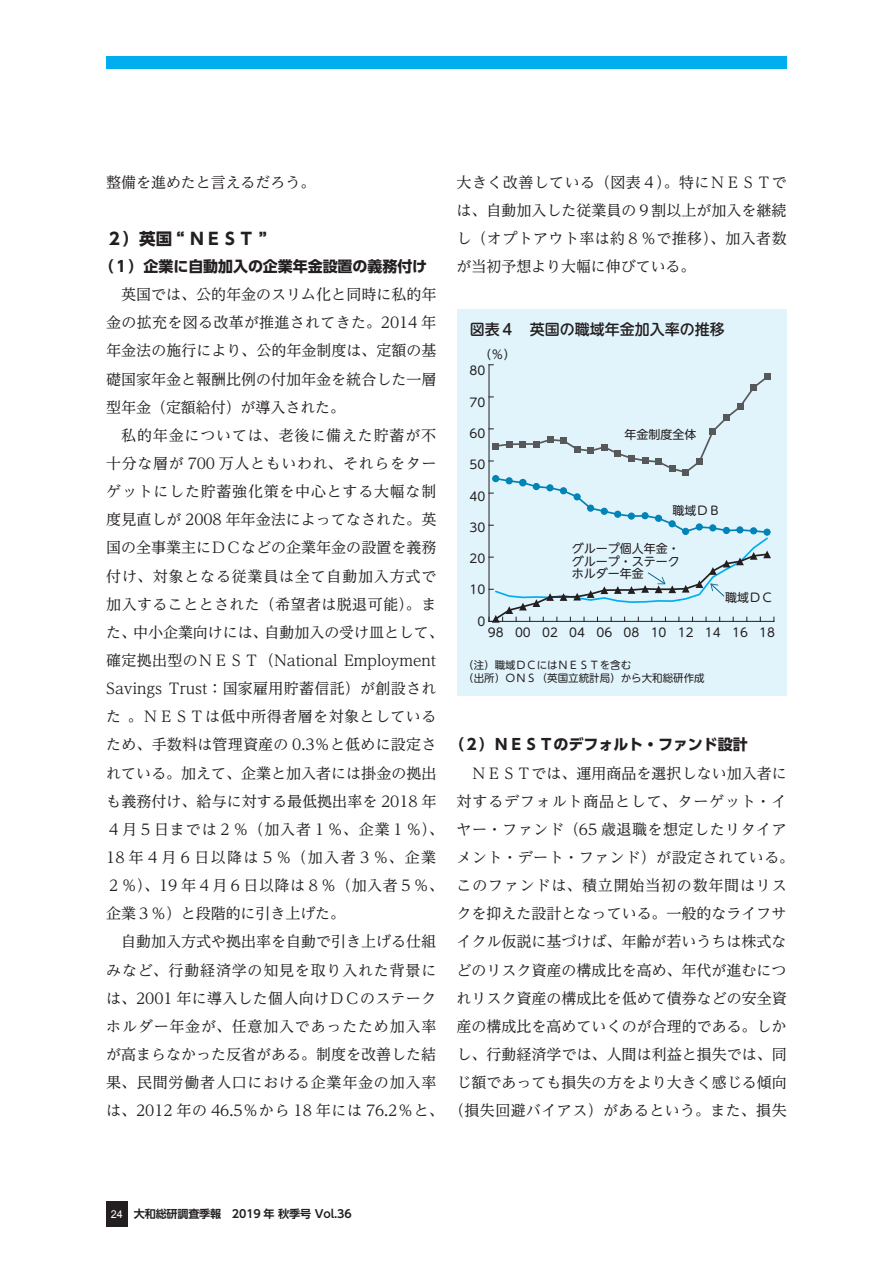
<style>
.page{position:relative;width:893px;height:1263px;background:#fff}
.page>*{position:absolute;margin:0;border:0;box-sizing:border-box;transform-origin:0 0}
.t1{font:700 16.5px "UD Shin Go Pr 6";color:#231f20}
.t2{font:15px/28.2px "UD Reimin Pr 6";color:#231f20;text-align:justify}
.t3{font:15px/28.2px "UD Reimin Pr 6";letter-spacing:.02em;color:#231f20}
.t4{font:15px/28.2px "UD Reimin Pr 6";letter-spacing:.025em;color:#231f20}
.t5{font:700 15px "UD Shin Go Pr 6";letter-spacing:-.005em;color:#231f20}
.t6{font:500 15px "UD Shin M Go Pr 6";color:#231f20}
.t7{font:12px/12.8px "UD Shin M Go Pr 6";color:#231f20;text-align:justify}
.t8{font:700 11.1px "UD Shin Go Pr 6 De";letter-spacing:-.01em;color:#231f20}
.t9{font:10.5px/12.8px "UD Shin M Go Pr 6";color:#231f20}
.s1{font-family:"Arial";font-weight:400;font-size:10.8px;color:#fff}
</style>
<div class="page">
<div style="left:106px;top:56px;width:681px;height:13px;background:#00aeef"></div>
<div style="left:106px;top:1201px;width:22px;height:26px;background:#231f20"></div>
<div style="left:457px;top:309px;width:330px;height:387px;background:#e1f4fc"></div>
<hr style="left:489px;top:365px;width:1px;height:256px;background:#231f20">
<svg style="left:489px;top:374px;width:286px;height:249px"></svg>
<p class="t2" style="left:457px;top:167px;width:332px">大きく改善している（図表４）。特にＮＥＳＴでは、自動加入した従業員の９割以上が加入を継続し（オプトアウト率は約８％で推移）、加入者数が当初予想より大幅に伸びている。</p>
<p class="t2" style="left:106px;top:167px;width:211px">整備を進めたと言えるだろう。</p>
<p class="t1" style="left:106px;top:225px;width:162px">２）英国 “ ＮＥＳＴ ”</p>
<p class="t5" style="left:99px;top:254px;width:330px">（１）企業に自動加入の企業年金設置の義務付け</p>
<p class="t2" style="left:106px;top:280px;width:332px;text-indent:15px">英国では、公的年金のスリム化と同時に私的年金の拡充を図る改革が推進されてきた。2014 年年金法の施行により、公的年金制度は、定額の基礎国家年金と報酬比例の付加年金を統合した一層型年金（定額給付）が導入された。</p>
<p class="t3" style="left:106px;top:421px;width:339px;text-indent:15px">私的年金については、老後に備えた貯蓄が不十分な層が 700 万人ともいわれ、それらをターゲットにした貯蓄強化策を中心とする大幅な制度見直しが 2008 年年金法によってなされた。英国の全事業主にＤＣなどの企業年金の設置を義務付け、対象となる従業員は全て自動加入方式で加入することとされた（希望者は脱退可能）。また、中小企業向けには、自動加入の受け皿として、確定拠出型のＮＥＳＴ（National Employment<br>Savings Trust：国家雇用貯蓄信託）が創設された 。ＮＥＳＴは低中所得者層を対象としているため、手数料は管理資産の 0.3％と低めに設定されている。加えて、企業と加入者には掛金の拠出も義務付け、給与に対する最低拠出率を 2018 年<br>４月５日までは２％（加入者１％、企業１％）、<br>18 年４月６日以降は５％（加入者３％、企業<br>２％）、19 年４月６日以降は８％（加入者５％、企業３％）と段階的に引き上げた。</p>
<p class="t4" style="left:106px;top:927px;width:682px;text-indent:15px">自動加入方式や拠出率を自動で引き上げる仕組<br>みなど、行動経済学の知見を取り入れた背景に<br>は、2001 年に導入した個人向けＤＣのステーク<br>ホルダー年金が、任意加入であったため加入率<br>が高まらなかった反省がある。制度を改善した結<br>果、民間労働者人口における企業年金の加入率<br>は、2012 年の 46.5％から 18 年には 76.2％と、（損失回避バイアス）があるという。また、損失</p>
<p class="t6" style="left:470px;top:317px;width:256px">図表４　英国の職域年金加入率の推移</p>
<p class="t7" style="left:479px;top:348px;width:37px">（％）</p>
<p class="t7" style="left:470px;top:364px;width:17px">80</p>
<p class="t7" style="left:470px;top:395px;width:17px">70</p>
<p class="t7" style="left:470px;top:426px;width:17px">60</p>
<p class="t7" style="left:625px;top:427px;width:73px">年金制度全体</p>
<p class="t7" style="left:470px;top:458px;width:17px">50</p>
<p class="t7" style="left:470px;top:489px;width:17px">40</p>
<p class="t7" style="left:672px;top:504px;width:49px">職域ＤＢ</p>
<p class="t7" style="left:470px;top:520px;width:17px">30</p>
<p class="t7" style="left:572px;top:541px;width:109px">グループ個人年金・グループ・ステークホルダー年金</p>
<p class="t7" style="left:470px;top:551px;width:17px">20</p>
<p class="t7" style="left:470px;top:583px;width:17px">10</p>
<p class="t7" style="left:725px;top:590px;width:49px">職域ＤＣ</p>
<p class="t7" style="left:477px;top:614px;width:9px">0</p>
<p class="t7" style="left:488px;top:625px;width:289px">98 00 02 04 06 08 10 12 14 16 18</p>
<p class="t9" style="left:463px;top:658px;width:243px">（注）職域ＤＣにはＮＥＳＴを含む<br>（出所）ＯＮＳ（英国立統計局）から大和総研作成</p>
<p class="t5" style="left:449px;top:732px;width:300px">（２）ＮＥＳＴのデフォルト・ファンド設計</p>
<p class="t2" style="left:457px;top:758px;width:339px;text-align:center">ＮＥＳＴでは、運用商品を選択しない加入者に<br>対するデフォルト商品として、ターゲット・イヤー・ファンド（65 歳退職を想定したリタイアメント・デート・ファンド）が設定されている。このファンドは、積立開始当初の数年間はリスクを抑えた設計となっている。一般的なライフサイクル仮説に基づけば、年齢が若いうちは株式などのリスク資産の構成比を高め、年代が進むにつれリスク資産の構成比を低めて債券などの安全資産の構成比を高めていくのが合理的である。しかし、行動経済学では、人間は利益と損失では、同じ額であっても損失の方をより大きく感じる傾向</p>
<p class="t8" style="left:111px;top:1205px;width:242px"><span class="s1">24</span> 大和総研調査季報　2019 年 秋季号 Vol.36</p>
</div>
